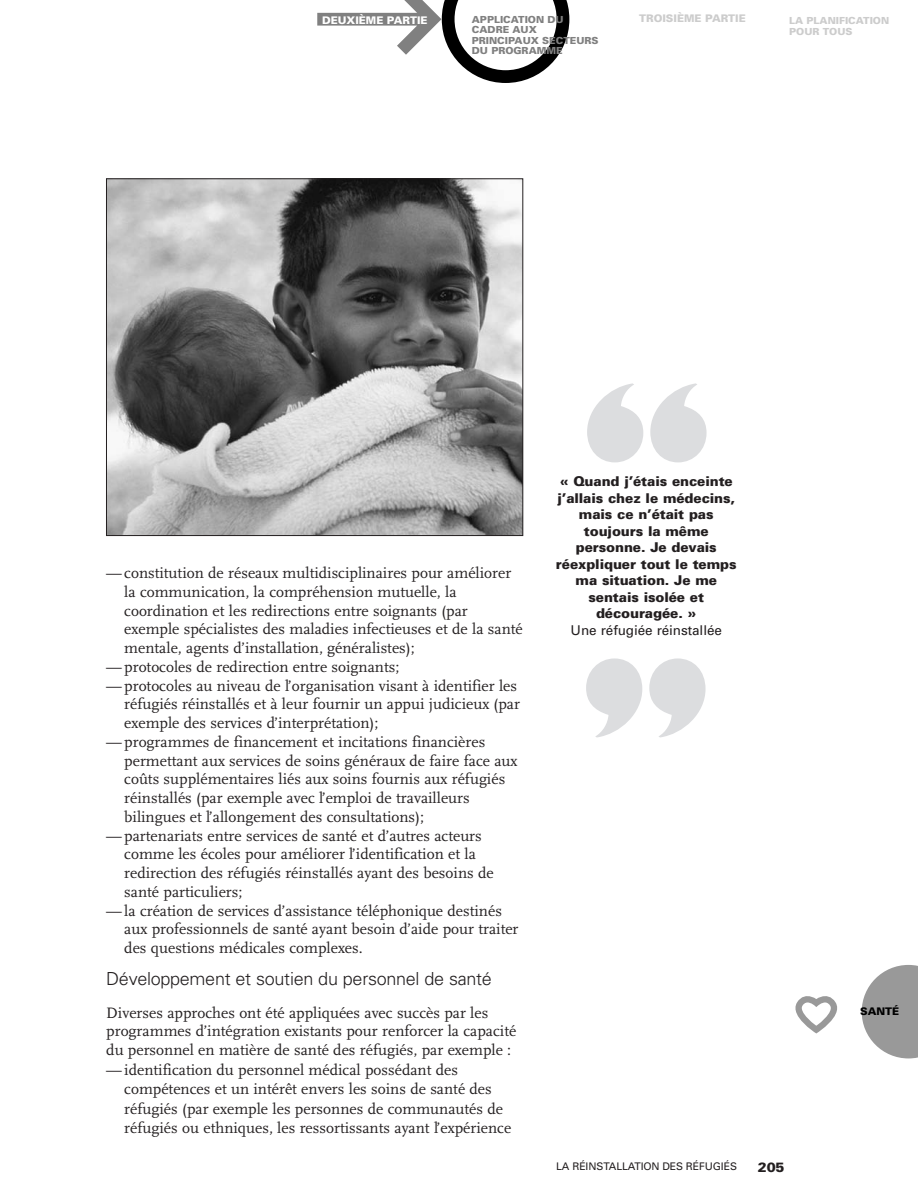
<style>
.page{position:relative;width:918px;height:1188px;background:#fff}
.page>*{position:absolute;margin:0;border:0;box-sizing:border-box;transform-origin:0 0}
.t1{font:800 172.5px/275.1px "Gill Sans";color:#dcdddf}
.t2{font:300 18px "Univers";letter-spacing:-.015em;color:#231f20}
.t3{font:15.75px/18.8px "Scala";color:#231f20}
.t4{font:900 13.5px/16.5px "Univers";letter-spacing:-.005em;color:#231f20;text-align:center}
.t5{font:13.5px "Univers";letter-spacing:-.005em;color:#231f20}
.t6{font:10.5px "Univers";letter-spacing:-.01em;color:#231f20}
.t7{font:900 10.5px "Univers";color:#ccc}
.t8{font:900 10.5px "Univers";color:#fff}
.t9{font:900 10.5px "Univers";color:#000}
.t10{font:900 9.75px/10.5px "Univers";color:#808080}
.t11{font:900 9.75px/10.5px "Univers";color:#ccc}
</style>
<div class="page">
<svg style="left:317px;top:0;width:252px;height:83px"></svg>
<svg style="left:862px;top:965px;width:56px;height:93px"></svg>
<svg style="left:795px;top:996px;width:43px;height:38px"></svg>
<img style="left:108px;top:181px;width:413px;height:353px">
<div style="left:106px;top:179px;width:417px;height:357px;border:1px solid #231f20"></div>
<p class="t8" style="left:322px;top:17px;width:107px">DEUXIÈME PARTIE</p>
<p class="t10" style="left:472px;top:15px;width:128px">APPLICATION DU<br>CADRE AUX<br>PRINCIPAUX SECTEURS<br>DU PROGRAMME</p>
<p class="t7" style="left:639px;top:15px;width:108px">TROISIÈME PARTIE</p>
<p class="t11" style="left:789px;top:16px;width:101px">LA PLANIFICATION<br>POUR TOUS</p>
<p class="t3" style="left:124px;top:565px;width:400px;text-indent:-18px">— constitution de réseaux multidisciplinaires pour améliorer la communication, la compréhension mutuelle, la coordination et les redirections entre soignants (par exemple spécialistes des maladies infectieuses et de la santé mentale, agents d’installation, généralistes);</p>
<p class="t3" style="left:106px;top:659px;width:295px">— protocoles de redirection entre soignants;</p>
<p class="t3" style="left:124px;top:678px;width:397px;text-indent:-18px">— protocoles au niveau de l’organisation visant à identifier les réfugiés réinstallés et à leur fournir un appui judicieux (par exemple des services d’interprétation);</p>
<p class="t3" style="left:124px;top:734px;width:395px;text-indent:-18px">— programmes de financement et incitations financières permettant aux services de soins généraux de faire face aux coûts supplémentaires liés aux soins fournis aux réfugiés réinstallés (par exemple avec l’emploi de travailleurs bilingues et l’allongement des consultations);</p>
<p class="t3" style="left:124px;top:828px;width:371px;text-indent:-18px">— partenariats entre services de santé et d’autres acteurs comme les écoles pour améliorer l’identification et la redirection des réfugiés réinstallés ayant des besoins de santé particuliers;</p>
<p class="t3" style="left:124px;top:903px;width:396px;text-indent:-18px">— la création de services d’assistance téléphonique destinés aux professionnels de santé ayant besoin d’aide pour traiter des questions médicales complexes.</p>
<p class="t2" style="left:106px;top:972px;width:387px">Développement et soutien du personnel de santé</p>
<p class="t3" style="left:106px;top:1005px;width:412px">Diverses approches ont été appliquées avec succès par les programmes d’intégration existants pour renforcer la capacité du personnel en matière de santé des réfugiés, par exemple :</p>
<p class="t3" style="left:124px;top:1061px;width:388px;line-height:19.5px;text-indent:-18px">— identification du personnel médical possédant des compétences et un intérêt envers les soins de santé des réfugiés (par exemple les personnes de communautés de réfugiés ou ethniques, les ressortissants ayant l’expérience</p>
<h1 class="t1" style="left:580px;top:326px;width:135px">‘‘ ’’</h1>
<p class="t4" style="left:556px;top:474px;width:182px">« Quand j’étais enceinte j’allais chez le médecins, mais ce n’était pas toujours la même personne. Je devais réexpliquer tout le temps ma situation. Je me sentais isolée et découragée. »</p>
<p class="t5" style="left:571px;top:625px;width:153px">Une réfugiée réinstallée</p>
<p class="t6" style="left:556px;top:1162px;width:182px">LA RÉINSTALLATION DES RÉFUGIÉS</p>
<p class="t4" style="left:758px;top:1160px;width:28px">205</p>
<p class="t9" style="left:860px;top:1008px;width:41px">SANTÉ</p>
</div>
